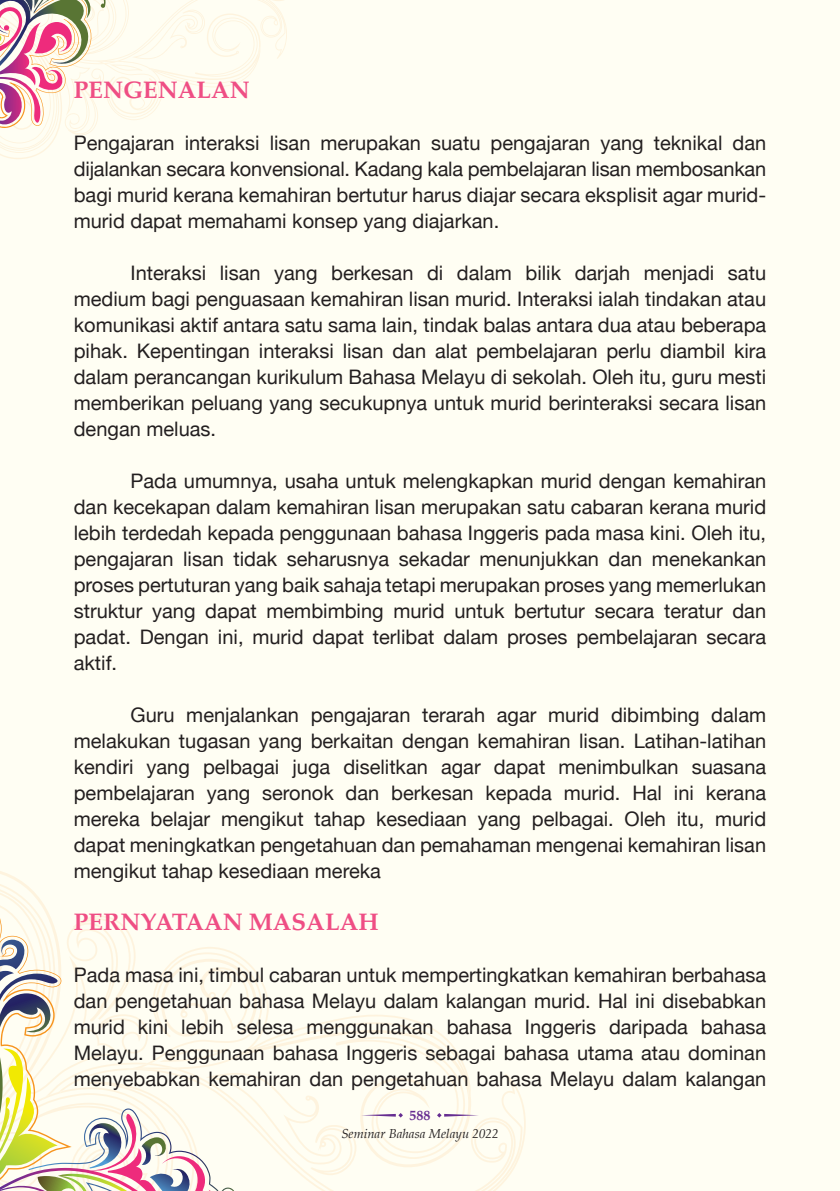
<style>
.page{position:relative;width:840px;height:1191px;background:#fff}
.page>*{position:absolute;margin:0;border:0;box-sizing:border-box;transform-origin:0 0}
.t1{font:700 24px "Palatino";color:#ef4e84}
.t2{font:700 24px "Palatino";color:#ef4e84}
.t3{font:20px/26px "Helvetica Neue";color:#231f20;text-align:justify}
.t4{font:700 14px "Palatino";color:#662d91}
.t5{font:italic 13px "Palatino";color:#231f20}
</style>
<div class="page">
<div style="left:0;top:0;width:839px;height:1191px;background:#fffef3"></div>
<svg style="left:0;top:0;width:287px;height:159px"></svg>
<svg style="left:0;top:871px;width:515px;height:320px"></svg>
<p class="t2" style="left:74px;top:69px;width:177px">PENGENALAN</p>
<p class="t3" style="left:74px;top:131px;width:693px">Pengajaran interaksi lisan merupakan suatu pengajaran yang teknikal dan dijalankan secara konvensional. Kadang kala pembelajaran lisan membosankan bagi murid kerana kemahiran bertutur harus diajar secara eksplisit agar murid&shy;murid dapat memahami konsep yang diajarkan.</p>
<p class="t3" style="left:74px;top:261px;width:693px;text-indent:57px">Interaksi lisan yang berkesan di dalam bilik darjah menjadi satu medium bagi penguasaan kemahiran lisan murid. Interaksi ialah tindakan atau komunikasi aktif antara satu sama lain, tindak balas antara dua atau beberapa pihak. Kepentingan interaksi lisan dan alat pembelajaran perlu diambil kira dalam perancangan kurikulum Bahasa Melayu di sekolah. Oleh itu, guru mesti memberikan peluang yang secukupnya untuk murid berinteraksi secara lisan dengan meluas.</p>
<p class="t3" style="left:74px;top:469px;width:693px;text-indent:57px">Pada umumnya, usaha untuk melengkapkan murid dengan kemahiran dan kecekapan dalam kemahiran lisan merupakan satu cabaran kerana murid lebih terdedah kepada penggunaan bahasa Inggeris pada masa kini. Oleh itu, pengajaran lisan tidak seharusnya sekadar menunjukkan dan menekankan proses pertuturan yang baik sahaja tetapi merupakan proses yang memerlukan struktur yang dapat membimbing murid untuk bertutur secara teratur dan padat. Dengan ini, murid dapat terlibat dalam proses pembelajaran secara aktif.</p>
<p class="t3" style="left:74px;top:703px;width:693px;text-indent:57px">Guru menjalankan pengajaran terarah agar murid dibimbing dalam melakukan tugasan yang berkaitan dengan kemahiran lisan. Latihan-latihan kendiri yang pelbagai juga diselitkan agar dapat menimbulkan suasana pembelajaran yang seronok dan berkesan kepada murid. Hal ini kerana mereka belajar mengikut tahap kesediaan yang pelbagai. Oleh itu, murid dapat meningkatkan pengetahuan dan pemahaman mengenai kemahiran lisan mengikut tahap kesediaan mereka</p>
<p class="t1" style="left:74px;top:901px;width:306px">PERNYATAAN MASALAH</p>
<p class="t3" style="left:74px;top:963px;width:693px">Pada masa ini, timbul cabaran untuk mempertingkatkan kemahiran berbahasa dan pengetahuan bahasa Melayu dalam kalangan murid. Hal ini disebabkan murid kini lebih selesa menggunakan bahasa Inggeris daripada bahasa Melayu. Penggunaan bahasa Inggeris sebagai bahasa utama atau dominan menyebabkan kemahiran dan pengetahuan bahasa Melayu dalam kalangan</p>
<p class="t4" style="left:409px;top:1103px;width:22px">588</p>
<p class="t5" style="left:341px;top:1122px;width:159px">Seminar Bahasa Melayu 2022</p>
</div>
